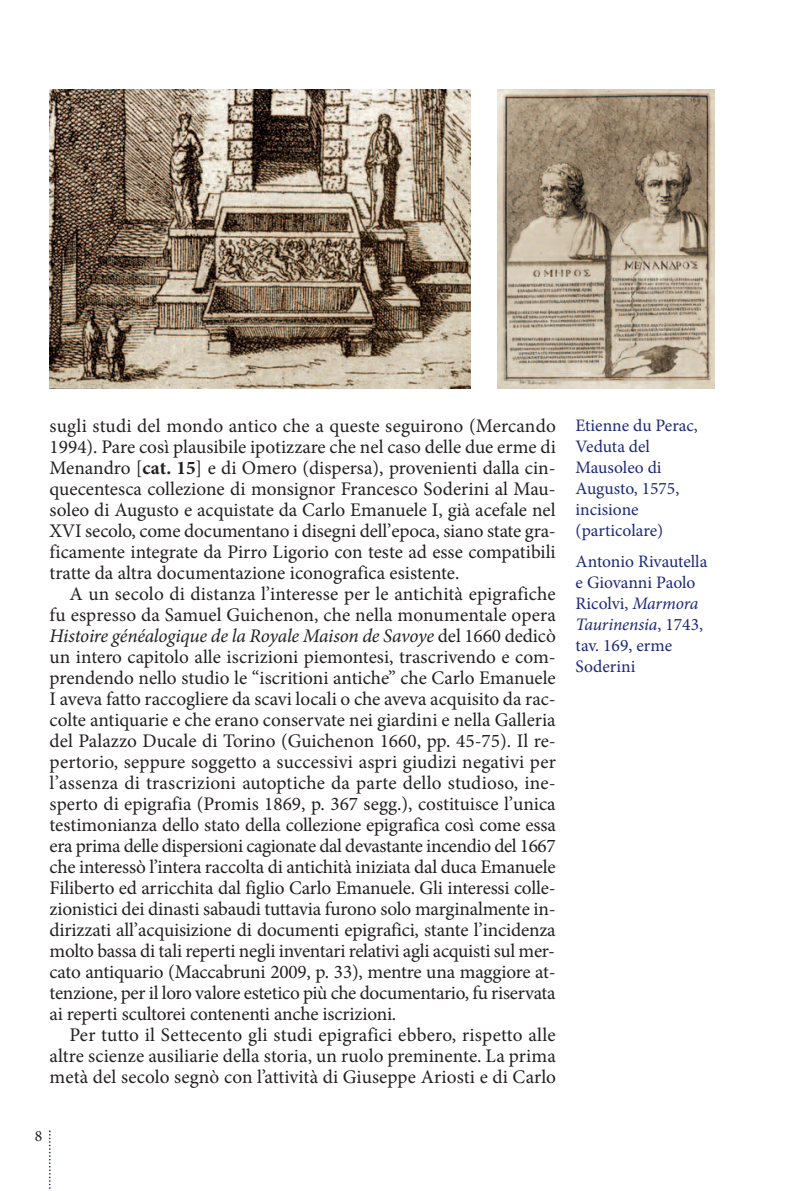
<style>
.page{position:relative;width:794px;height:1191px;background:#fff}
.page>*{position:absolute;margin:0;border:0;box-sizing:border-box;transform-origin:0 0}
.t1{font:19.25px/21px "Minion Pro";color:#231f20;text-align:justify}
.t2{font:17.5px/21px "Minion Pro";color:#1c2779}
.t3{font:15.75px "Minion Pro";color:#231f20}
.s1{font-weight:700}
.s2{font-style:italic}
</style>
<div class="page">
<img style="left:50px;top:89px;width:420px;height:299px">
<img style="left:497px;top:89px;width:217px;height:299px">
<svg style="left:49px;top:1130px;width:2px;height:61px"></svg>
<p class="t1" style="left:50px;top:417px;width:508px">sugli studi del mondo antico che a queste seguirono (Mercando 1994). Pare così plausibile ipotizzare che nel caso delle due erme di Menandro [<span class="s1">cat. 15</span>] e di Omero (dispersa), provenienti dalla cin&shy;quecentesca collezione di monsignor Francesco Soderini al Mau&shy;soleo di Augusto e acquistate da Carlo Emanuele I, già acefale nel XVI secolo, come documentano i disegni dell’epoca, siano state gra&shy;ficamente integrate da Pirro Ligorio con teste ad esse compatibili tratte da altra documentazione iconografica esistente.</p>
<p class="t1" style="left:50px;top:585px;width:508px;text-indent:20px">A un secolo di distanza l’interesse per le antichità epigrafiche fu espresso da Samuel Guichenon, che nella monumentale opera <span class="s2">Histoire généalogique de la Royale Maison de Savoye</span> del 1660 dedicò un intero capitolo alle iscrizioni piemontesi, trascrivendo e com&shy;prendendo nello studio le “iscritioni antiche” che Carlo Emanuele I aveva fatto raccogliere da scavi locali o che aveva acquisito da rac&shy;colte antiquarie e che erano conservate nei giardini e nella Galleria del Palazzo Ducale di Torino (Guichenon 1660, pp. 45-75). Il re&shy;pertorio, seppure soggetto a successivi aspri giudizi negativi per l’assenza di trascrizioni autoptiche da parte dello studioso, ine&shy;sperto di epigrafia (Promis 1869, p. 367 segg.), costituisce l’unica testimonianza dello stato della collezione epigrafica così come essa era prima delle dispersioni cagionate dal devastante incendio del 1667 che interessò l’intera raccolta di antichità iniziata dal duca Emanuele Filiberto ed arricchita dal figlio Carlo Emanuele. Gli interessi colle&shy;zionistici dei dinasti sabaudi tuttavia furono solo marginalmente in&shy;dirizzati all’acquisizione di documenti epigrafici, stante l’incidenza molto bassa di tali reperti negli inventari relativi agli acquisti sul mer&shy;cato antiquario (Maccabruni 2009, p. 33), mentre una maggiore at&shy;tenzione, per il loro valore estetico più che documentario, fu riservata ai reperti scultorei contenenti anche iscrizioni.</p>
<p class="t1" style="left:50px;top:1026px;width:508px;text-indent:20px">Per tutto il Settecento gli studi epigrafici ebbero, rispetto alle altre scienze ausiliarie della storia, un ruolo preminente. La prima metà del secolo segnò con l’attività di Giuseppe Ariosti e di Carlo</p>
<p class="t3" style="left:35px;top:1129px;width:9px">8</p>
<p class="t2" style="left:575px;top:416px;width:124px">Etienne du Perac,<br>Veduta del<br>Mausoleo di<br>Augusto, 1575, incisione (particolare)</p>
<p class="t2" style="left:575px;top:552px;width:133px">Antonio Rivautella e Giovanni Paolo<br>Ricolvi, <span class="s2">Marmora<br>Taurinensia</span>, 1743, tav. 169, erme<br>Soderini</p>
</div>
